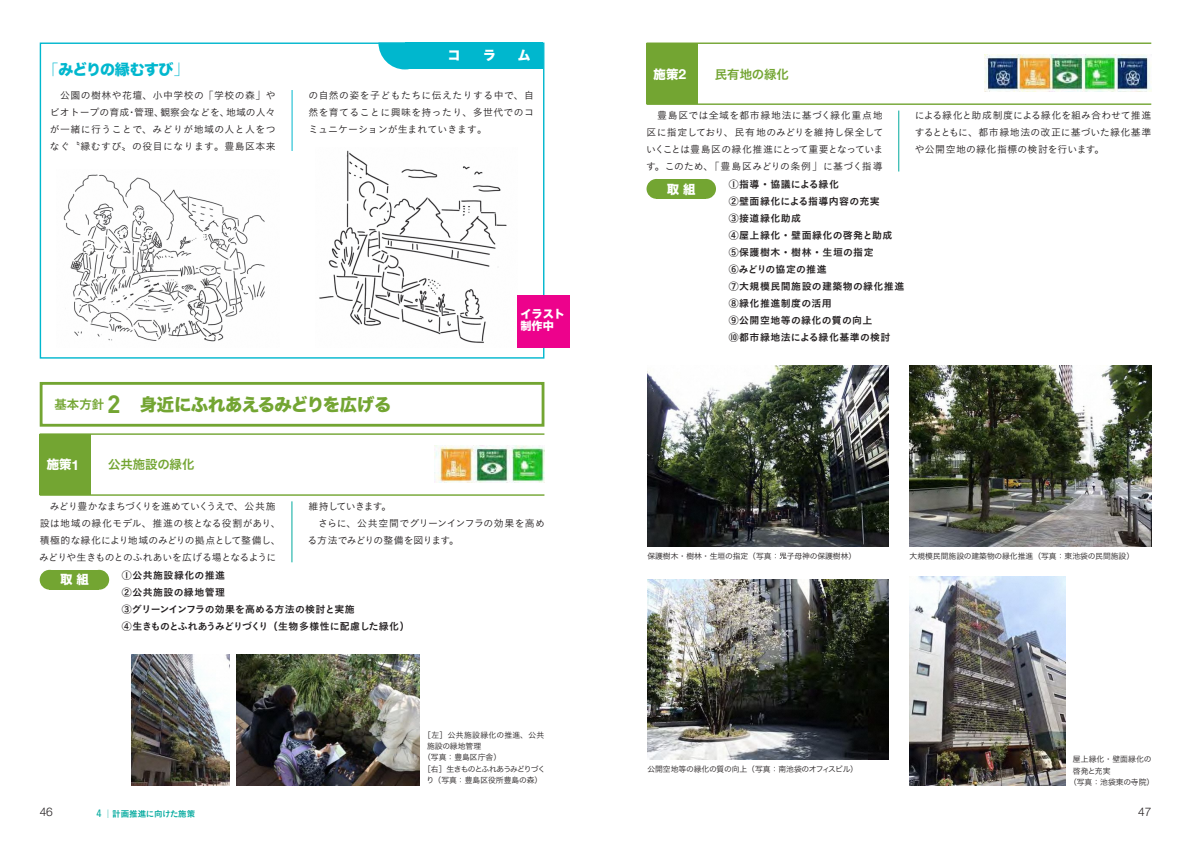
<style>
.page{position:relative;width:1191px;height:842px;background:#fff}
.page>*{position:absolute;margin:0;border:0;box-sizing:border-box;transform-origin:0 0}
.t1{font:17.4px "Hira Kaku Std N W8";letter-spacing:-.03em;color:#73a532}
.t2{font:14.9px "Hira Kaku Std N W8";letter-spacing:-.035em;color:#00b7ce}
.t3{font:12.8px "Hira Kaku Std N W8";color:#fff}
.t4{font:12.4px "Hiragino Sans Pr 6 N W6";color:#73a532}
.t5{font:12.4px "Hira Kaku Std N W8";letter-spacing:.155em;color:#fff}
.t6{font:300 11.9px "Helvetica Neue LT Pro";color:#231f20}
.t7{font:11.2px/12.8px "Hira Kaku Std N W8";color:#fff}
.t8{font:9.9px/17px "Koburina Go Std W3";letter-spacing:.005em;color:#231f20;text-align:justify}
.t9{font:9.9px/17px "Koburina Go Std W6";letter-spacing:.05em;color:#231f20}
.t10{font:9.9px/17px "Koburina Go Std W3";letter-spacing:-.03em;color:#231f20}
.t11{font:9.9px/17px "Koburina Go Std W6";letter-spacing:.01em;color:#231f20}
.t12{font:9.9px/17px "Koburina Go Std W3";letter-spacing:-.045em;color:#231f20}
.t13{font:8.5px "Koburina Go Std W6";letter-spacing:-.035em;color:#00a99d}
.t14{font:7.8px "Hiragino Sans Pr 6 N W3";color:#231f20}
.t15{font:7.8px "Hiragino Sans Pr 6 N W3";letter-spacing:-.03em;color:#231f20}
.t16{font:7.8px "Hiragino Sans Pr 6 N W3";letter-spacing:-.11em;color:#231f20}
.t17{font:7.8px "Hiragino Sans Pr 6 N W3";letter-spacing:.045em;color:#231f20}
.s1{font-family:"Ryumin Pro";font-weight:300}
.s2{font-family:"Ryumin Pro";font-weight:700}
.s3{font-family:"Hiragino Sans Pr 6 N W6";font-size:12.4px}
.s4{font-family:"DIN";font-weight:700;font-size:24.8px}
.s5{font-family:"Helvetica Neue LT Pro";font-weight:700;font-size:13.9px}
.s6{font-family:"Avenir Next Condensed";font-weight:500;font-size:10.6px}
</style>
<div class="page">
<div style="left:40px;top:43px;width:504px;height:316px;background:#fff;border:1px solid #00b7ce"></div>
<div style="left:405px;top:43px;width:138px;height:26px;background:#00b7ce"></div>
<svg style="left:378px;top:43px;width:27px;height:26px"></svg>
<hr style="left:292px;top:90px;width:1px;height:61px;background:#00b7ce">
<img style="left:63px;top:174px;width:202px;height:168px">
<img style="left:319px;top:150px;width:199px;height:193px">
<div style="left:40px;top:382px;width:504px;height:45px;border:3px solid #73a532"></div>
<div style="left:40px;top:434px;width:51px;height:61px;background:#73a532"></div>
<div style="left:646px;top:43px;width:51px;height:61px;background:#73a532"></div>
<hr style="left:40px;top:494px;width:504px;height:2px;background:#73a532">
<hr style="left:646px;top:103px;width:505px;height:2px;background:#73a532">
<hr style="left:40px;top:433px;width:504px;height:2px;background:#73a532">
<hr style="left:646px;top:43px;width:505px;height:1px;background:#73a532">
<hr style="left:292px;top:501px;width:1px;height:61px;background:#00a99d">
<hr style="left:898px;top:111px;width:1px;height:60px;background:#00a99d">
<div style="left:50px;top:570px;width:49px;height:20px;background:#73a532"></div>
<div style="left:40px;top:570px;width:20px;height:20px;background:#73a532;border-radius:50%"></div>
<div style="left:89px;top:570px;width:20px;height:20px;background:#73a532;border-radius:50%"></div>
<div style="left:656px;top:179px;width:50px;height:20px;background:#73a532"></div>
<div style="left:646px;top:179px;width:20px;height:20px;background:#73a532;border-radius:50%"></div>
<div style="left:696px;top:179px;width:20px;height:20px;background:#73a532;border-radius:50%"></div>
<img style="left:132px;top:654px;width:98px;height:131px">
<img style="left:236px;top:654px;width:184px;height:131px">
<img style="left:434px;top:446px;width:110px;height:36px">
<img style="left:984px;top:55px;width:167px;height:36px">
<img style="left:647px;top:366px;width:241px;height:180px">
<img style="left:909px;top:366px;width:242px;height:180px">
<img style="left:647px;top:579px;width:241px;height:181px">
<img style="left:909px;top:577px;width:156px;height:208px">
<svg style="left:779px;top:553px;width:7px;height:6px"></svg>
<div style="left:517px;top:296px;width:52px;height:52px;background:#ed028c"></div>
<h2 class="t2" style="left:44px;top:61px;width:146px"><span class="s1">「</span>みどりの縁むすび<span class="s1">」</span></h2>
<p class="t8" style="left:50px;top:86px;width:227px">　公園の樹林や花壇、小中学校の<span class="s2">「</span>学校の森<span class="s2">」</span>やビオトープの育成・管理、観察会などを、地域の人々が一緒に行うことで、みどりが地域の人と人をつなぐ〝縁むすび〟の役目になります。豊島区本来</p>
<p class="t3" style="left:448px;top:48px;width:14px">コ</p>
<p class="t3" style="left:483px;top:48px;width:14px">ラ</p>
<p class="t3" style="left:518px;top:48px;width:14px">ム</p>
<p class="t8" style="left:308px;top:86px;width:227px">の自然の姿を子どもたちに伝えたりする中で、自然を育てることに興味を持ったり、多世代でのコミュニケーションが生まれていきます。</p>
<p class="t7" style="left:520px;top:307px;width:46px">イラスト制作中</p>
<h1 class="t1" style="left:55px;top:395px;width:338px"><span class="s3">基本方針</span> <span class="s4">2</span> 身近にふれあえるみどりを広げる</h1>
<p class="t5" style="left:47px;top:458px;width:34px">施策<span class="s5">1</span></p>
<p class="t4" style="left:108px;top:453px;width:88px">公共施設の緑化</p>
<p class="t10" style="left:39px;top:498px;width:243px">　みどり豊かなまちづくりを進めていくうえで、公共施設は地域の緑化モデル、推進の核となる役割があり、積極的な緑化により地域のみどりの拠点として整備し、みどりや生きものとのふれあいを広げる場となるように</p>
<p class="t12" style="left:308px;top:498px;width:239px">維持していきます。<br>　さらに、公共空間でグリーンインフラの効果を高める方法でみどりの整備を図ります。</p>
<p class="t5" style="left:60px;top:573px;width:30px">取組</p>
<p class="t11" style="left:122px;top:567px;width:289px">①公共施設緑化の推進<br>②公共施設の緑地管理<br>③グリーンインフラの効果を高める方法の検討と実施<br>④生きものとふれあうみどりづくり（生物多様性に配慮した緑化）</p>
<p class="t17" style="left:423px;top:728px;width:123px">［左］公共施設緑化の推進、公共</p>
<p class="t14" style="left:427px;top:739px;width:56px">施設の緑地管理</p>
<p class="t14" style="left:423px;top:750px;width:79px">（写真：豊島区庁舎）</p>
<p class="t16" style="left:423px;top:762px;width:124px">［右］生きものとふれあうみどりづく</p>
<p class="t14" style="left:426px;top:773px;width:117px">り（写真：豊島区役所豊島の森）</p>
<p class="t5" style="left:653px;top:67px;width:34px">施策<span class="s5">2</span></p>
<p class="t4" style="left:715px;top:63px;width:75px">民有地の緑化</p>
<p class="t8" style="left:646px;top:107px;width:239px">　豊島区では全域を都市緑地法に基づく緑化重点地区に指定しており、民有地のみどりを維持し保全していくことは豊島区の緑化推進にとって重要となっています。このため、<span class="s2">「</span>豊島区みどりの条例<span class="s2">」</span>に基づく指導</p>
<p class="t5" style="left:667px;top:182px;width:30px">取組</p>
<p class="t9" style="left:729px;top:176px;width:177px">①指導・協議による緑化<br>②壁面緑化による指導内容の充実<br>③接道緑化助成<br>④屋上緑化・壁面緑化の啓発と助成<br>⑤保護樹木・樹林・生垣の指定<br>⑥みどりの協定の推進<br>⑦大規模民間施設の建築物の緑化推進<br>⑧緑化推進制度の活用<br>⑨公開空地等の緑化の質の向上<br>⑩都市緑地法による緑化基準の検討</p>
<p class="t8" style="left:914px;top:107px;width:238px">による緑化と助成制度による緑化を組み合わせて推進するとともに、都市緑地法の改正に基づいた緑化基準や公開空地の緑化指標の検討を行います。</p>
<p class="t14" style="left:647px;top:549px;width:210px">保護樹木・樹林・生垣の指定（写真： 子母神の保護樹林）</p>
<p class="t14" style="left:909px;top:549px;width:226px">大規模民間施設の建築物の緑化推進（写真：東池袋の民間施設）</p>
<p class="t15" style="left:647px;top:762px;width:212px">公開空地等の緑化の質の向上（写真：南池袋のオフィスビル）</p>
<p class="t14" style="left:1073px;top:752px;width:80px">屋上緑化・壁面緑化の</p>
<p class="t14" style="left:1073px;top:764px;width:39px">啓発と充実</p>
<p class="t14" style="left:1069px;top:775px;width:87px">（写真：池袋東の寺院）</p>
<p class="t6" style="left:40px;top:805px;width:15px">46</p>
<p class="t13" style="left:96px;top:807px;width:100px"><span class="s6">4</span> │計画推進に向けた施策</p>
<p class="t6" style="left:1138px;top:805px;width:15px">47</p>
</div>
